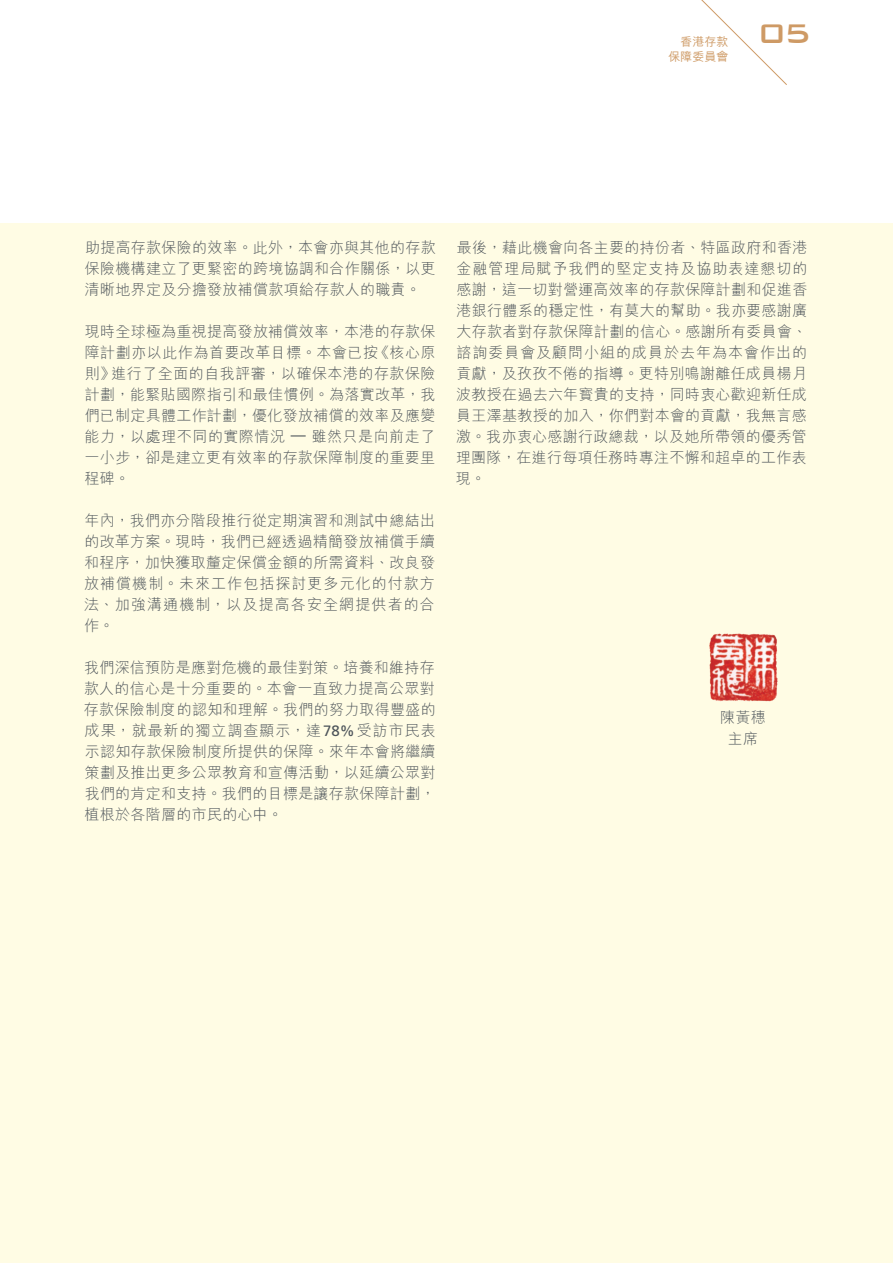
<style>
.page{position:relative;width:893px;height:1263px;background:#fff}
.page>*{position:absolute;margin:0;border:0;box-sizing:border-box;transform-origin:0 0}
.t1{font:500 36px "Bank Gothic BT";color:#ce9a65}
.t2{font:300 15px/21px "M Hei HK";letter-spacing:.02em;color:#4d545a;text-align:justify}
.t3{font:500 12px "M Hei HK";color:#ce9a65}
.s1{font-family:"Frutiger LT Std";font-weight:400}
</style>
<div class="page">
<svg style="left:701px;top:0;width:86px;height:85px"></svg>
<div style="left:0;top:223px;width:893px;height:1040px;background:#fffce4"></div>
<img style="left:709px;top:633px;width:68px;height:68px">
<p class="t3" style="left:680px;top:33px;width:49px">香港存款</p>
<h1 class="t1" style="left:758px;top:14px;width:54px">05</h1>
<p class="t3" style="left:668px;top:48px;width:61px">保障委員會</p>
<p class="t2" style="left:85px;top:236px;width:352px">助提高存款保險的效率。此外，本會亦與其他的存款保險機構建立了更緊密的跨境協調和合作關係，以更清晰地界定及分擔發放補償款項給存款人的職責。</p>
<p class="t2" style="left:84px;top:320px;width:353px">現時全球極為重視提高發放補償效率，本港的存款保障計劃亦以此作為首要改革目標。本會已按《核心原則》進行了全面的自我評審，以確保本港的存款保險計劃，能緊貼國際指引和最佳慣例。為落實改革，我們已制定具體工作計劃，優化發放補償的效率及應變能力，以處理不同的實際情況 <span class="s1">—</span> 雖然只是向前走了一小步，卻是建立更有效率的存款保障制度的重要里程碑。</p>
<p class="t2" style="left:84px;top:509px;width:353px">年內，我們亦分階段推行從定期演習和測試中總結出的改革方案。現時，我們已經透過精簡發放補償手續和程序，加快獲取釐定保償金額的所需資料、改良發放補償機制。未來工作包括探討更多元化的付款方法、加強溝通機制，以及提高各安全網提供者的合作。</p>
<p class="t2" style="left:84px;top:656px;width:353px">我們深信預防是應對危機的最佳對策。培養和維持存款人的信心是十分重要的。本會一直致力提高公眾對存款保險制度的認知和理解。我們的努力取得豐盛的成果，就最新的獨立調查顯示，達<span class="s1">78%</span>受訪市民表示認知存款保險制度所提供的保障。來年本會將繼續策劃及推出更多公眾教育和宣傳活動，以延續公眾對我們的肯定和支持。我們的目標是讓存款保障計劃，植根於各階層的市民的心中。</p>
<p class="t2" style="left:456px;top:236px;width:353px">最後，藉此機會向各主要的持份者、特區政府和香港金融管理局賦予我們的堅定支持及協助表達懇切的感謝，這一切對營運高效率的存款保障計劃和促進香港銀行體系的穩定性，有莫大的幫助。我亦要感謝廣大存款者對存款保障計劃的信心。感謝所有委員會、諮詢委員會及顧問小組的成員於去年為本會作出的貢獻，及孜孜不倦的指導。更特別鳴謝離任成員楊月波教授在過去六年寳貴的支持，同時衷心歡迎新任成員王澤基教授的加入，你們對本會的貢獻，我無言感激。我亦衷心感謝行政總裁，以及她所帶領的優秀管理團隊，在進行每項任務時專注不懈和超卓的工作表現。</p>
<p class="t2" style="left:720px;top:706px;width:47px;text-align:center">陳黃穗主席</p>
</div>
